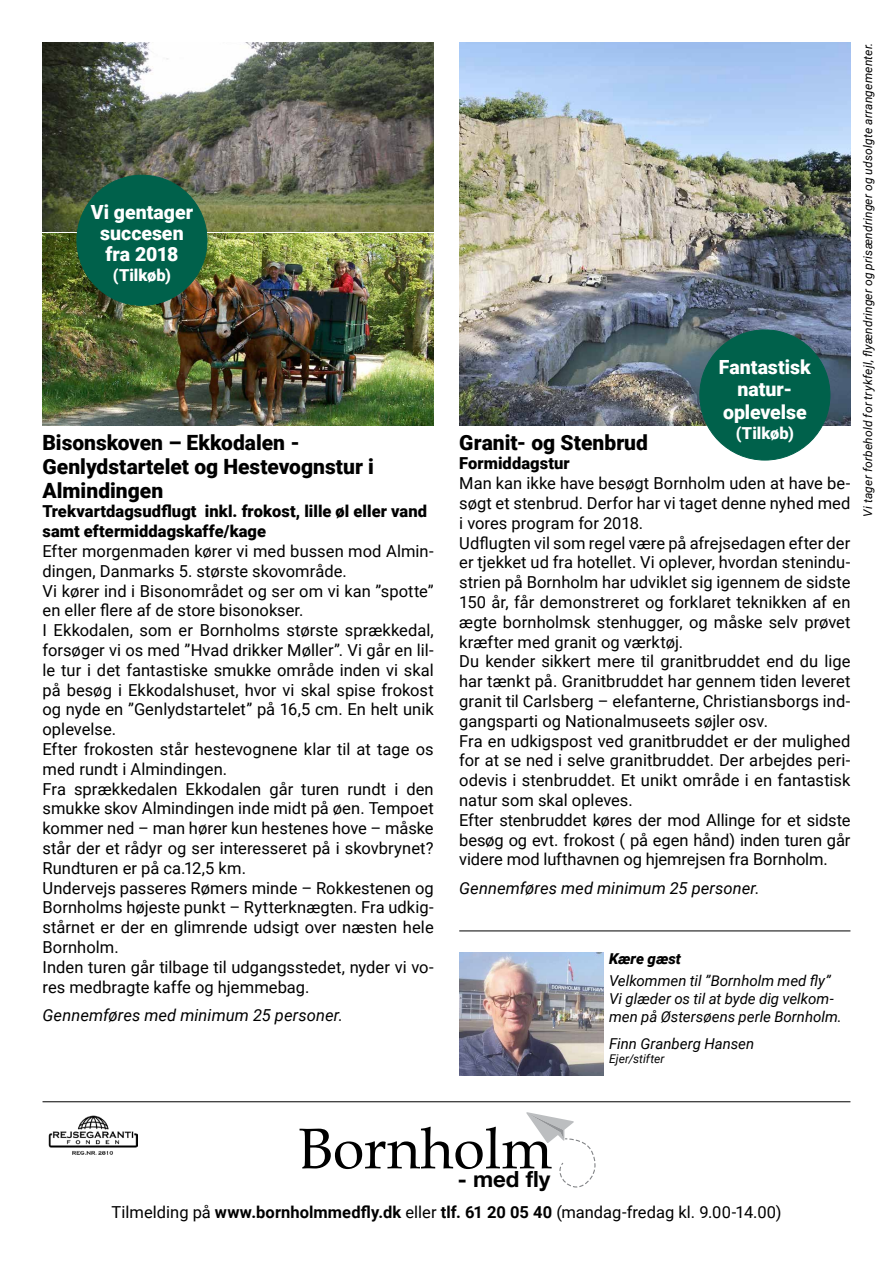
<style>
.page{position:relative;width:893px;height:1263px;background:#fff}
.page>*{position:absolute;margin:0;border:0;box-sizing:border-box;transform-origin:0 0}
.t1{font:700 22.2px "Helvetica Neue";color:#000}
.t2{font:900 21px/24px "Roboto";color:#000}
.t3{font:900 19.5px/21px "Roboto";color:#fff;text-align:center}
.t4{font:16.5px/19.8px "Roboto";letter-spacing:.005em;color:#000}
.t5{font:900 16.5px/19.8px "Roboto";letter-spacing:.005em;color:#000}
.t6{font:italic 16.5px "Roboto";letter-spacing:.005em;color:#000}
.t7{font:900 16.5px "Roboto";color:#fff}
.t8{font:italic 15px/18px "Roboto";color:#000}
.t9{font:italic 900 15px "Roboto";letter-spacing:-.005em;color:#000}
.t10{font:italic 12px "Roboto";letter-spacing:.015em;color:#000}
.s1{font-weight:700}
</style>
<div class="page">
<img style="left:43px;top:43px;width:391px;height:189px">
<img style="left:43px;top:234px;width:391px;height:191px">
<img style="left:459px;top:43px;width:391px;height:382px">
<div style="left:77px;top:175px;width:130px;height:130px;background:#00614b;border-radius:50%"></div>
<div style="left:700px;top:330px;width:130px;height:130px;background:#00614b;border-radius:50%"></div>
<img style="left:459px;top:952px;width:145px;height:123px">
<hr style="left:459px;top:930px;width:391px;height:1px;background:#000">
<svg style="left:300px;top:1112px;width:295px;height:76px"></svg>
<hr style="left:43px;top:1101px;width:807px;height:1px;background:#000">
<img style="left:49px;top:1115px;width:89px;height:39px">
<p class="t3" style="left:91px;top:201px;width:104px">Vi gentager succesen fra 2018</p>
<p class="t7" style="left:113px;top:263px;width:60px">(Tilkøb)</p>
<p class="t2" style="left:43px;top:429px;width:333px">Bisonskoven – Ekkodalen -<br>Genlydstartelet og Hestevognstur i<br>Almindingen</p>
<p class="t5" style="left:43px;top:501px;width:386px">Trekvartdagsudflugt inkl. frokost, lille øl eller vand samt eftermiddagskaffe/kage</p>
<p class="t4" style="left:43px;top:540px;width:393px">Efter morgenmaden kører vi med bussen mod Almin&shy;dingen, Danmarks 5. største skovområde.<br>Vi kører ind i Bisonområdet og ser om vi kan ”spotte” en eller flere af de store bisonokser.<br>I Ekkodalen, som er Bornholms største sprækkedal, forsøger vi os med ”Hvad drikker Møller”. Vi går en lil&shy;le tur i det fantastiske smukke område inden vi skal på besøg i Ekkodalshuset, hvor vi skal spise frokost og nyde en ”Genlydstartelet” på 16,5 cm. En helt unik oplevelse.<br>Efter frokosten står hestevognene klar til at tage os med rundt i Almindingen.<br>Fra sprækkedalen Ekkodalen går turen rundt i den smukke skov Almindingen inde midt på øen. Tempoet kommer ned – man hører kun hestenes hove – måske står der et rådyr og ser interesseret på i skovbrynet?<br>Rundturen er på ca.12,5 km.<br>Undervejs passeres Rømers minde – Rokkestenen og Bornholms højeste punkt – Rytterknægten. Fra udkig&shy;stårnet er der en glimrende udsigt over næsten hele Bornholm.<br>Inden turen går tilbage til udgangsstedet, nyder vi vo&shy;res medbragte kaffe og hjemmebag.</p>
<p class="t6" style="left:43px;top:1004px;width:302px">Gennemføres med minimum 25 personer.</p>
<p class="t3" style="left:719px;top:355px;width:93px;line-height:22.5px">Fantastisk natur&shy;oplevelse</p>
<p class="t7" style="left:736px;top:421px;width:60px">(Tilkøb)</p>
<p class="t2" style="left:459px;top:429px;width:190px">Granit- og Stenbrud</p>
<p class="t5" style="left:459px;top:453px;width:112px">Formiddagstur</p>
<p class="t4" style="left:459px;top:473px;width:393px">Man kan ikke have besøgt Bornholm uden at have be&shy;søgt et stenbrud. Derfor har vi taget denne nyhed med i vores program for 2018.<br>Udflugten vil som regel være på afrejsedagen efter der er tjekket ud fra hotellet. Vi oplever, hvordan stenindu&shy;strien på Bornholm har udviklet sig igennem de sidste 150 år, får demonstreret og forklaret teknikken af en ægte bornholmsk stenhugger, og måske selv prøvet kræfter med granit og værktøj.<br>Du kender sikkert mere til granitbruddet end du lige har tænkt på. Granitbruddet har gennem tiden leveret granit til Carlsberg – elefanterne, Christiansborgs ind&shy;gangsparti og Nationalmuseets søjler osv.<br>Fra en udkigspost ved granitbruddet er der mulighed for at se ned i selve granitbruddet. Der arbejdes peri&shy;odevis i stenbruddet. Et unikt område i en fantastisk natur som skal opleves.<br>Efter stenbruddet køres der mod Allinge for et sidste besøg og evt. frokost ( på egen hånd) inden turen går videre mod lufthavnen og hjemrejsen fra Bornholm.</p>
<p class="t6" style="left:459px;top:877px;width:302px">Gennemføres med minimum 25 personer.</p>
<p class="t10" style="left:859px;top:517px;width:476px;rotate:-90deg">Vi tager forbehold for trykfejl, flyændringer og prisændringer og udsolgte arrangementer.</p>
<p class="t9" style="left:609px;top:948px;width:73px">Kære gæst</p>
<p class="t8" style="left:609px;top:971px;width:234px">Velkommen til ”Bornholm med fly”<br>Vi glæder os til at byde dig velkom&shy;men på Østersøens perle Bornholm.</p>
<p class="t8" style="left:609px;top:1034px;width:147px">Finn Granberg Hansen</p>
<p class="t10" style="left:609px;top:1051px;width:57px">Ejer/stifter</p>
<h1 class="t1" style="left:458px;top:1162px;width:94px">- med fly</h1>
<p class="t4" style="left:111px;top:1201px;width:671px">Tilmelding på <span class="s1">www.bornholmmedfly.dk</span> eller <span class="s1">tlf. 61 20 05 40</span> (mandag-fredag kl. 9.00-14.00)</p>
</div>
